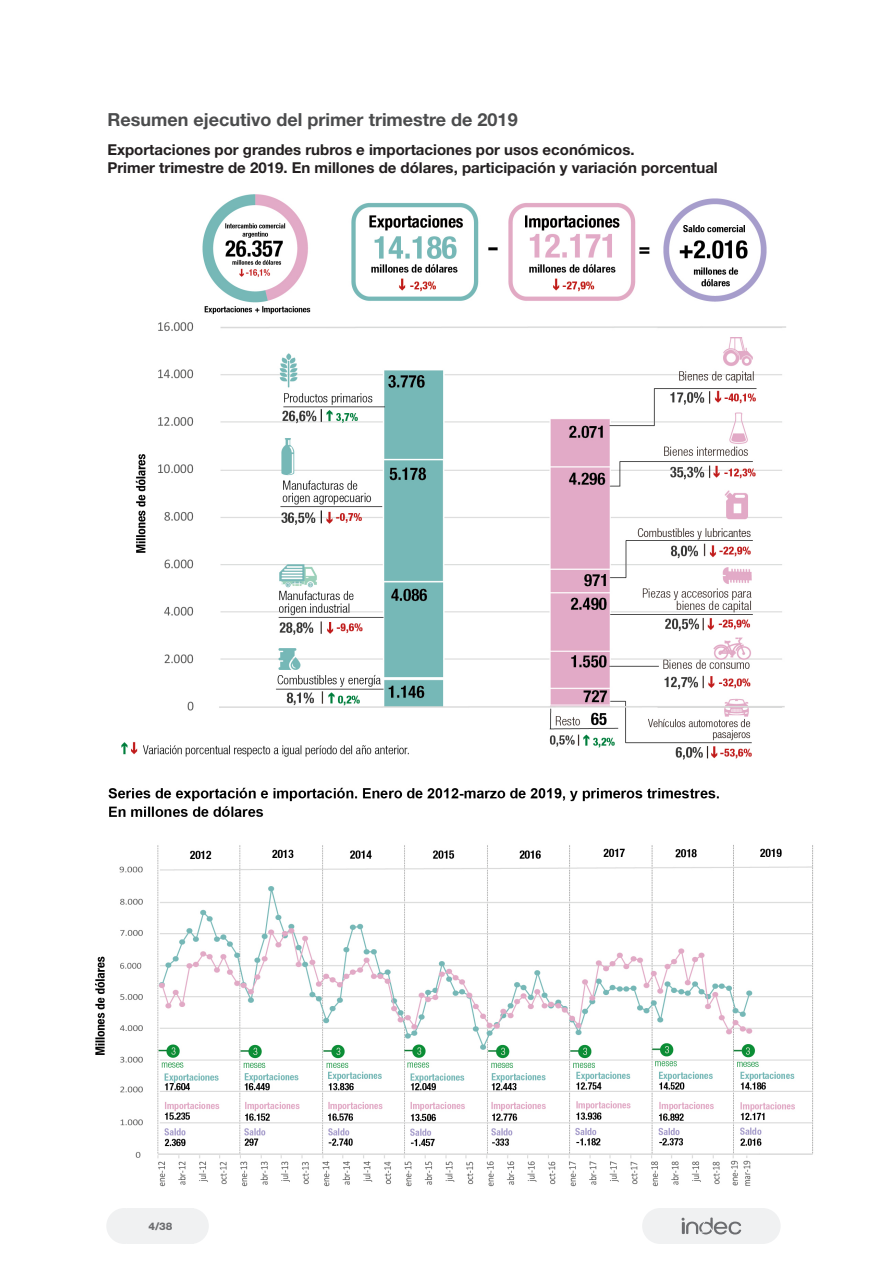
<style>
.page{position:relative;width:893px;height:1263px;background:#fff}
.page>*{position:absolute;margin:0;border:0;box-sizing:border-box;transform-origin:0 0}
.t1{font:700 18px "Helvetica Neue LT Std";color:#4b4c4d}
.periodo-volanta{font:700 15px "Helvetica Neue LT Std";color:#231f20}
.t2{font:800 10.5px "Helvetica Neue LT Std";color:#6c6d70}
</style>
<div class="page">
<div style="left:642px;top:1208px;width:36px;height:36px;background:#f0f1f2;border-radius:50%"></div>
<div style="left:106px;top:1208px;width:36px;height:36px;background:#f0f1f2;border-radius:50%"></div>
<div style="left:745px;top:1208px;width:36px;height:36px;background:#f0f1f2;border-radius:50%"></div>
<div style="left:173px;top:1208px;width:36px;height:36px;background:#f0f1f2;border-radius:50%"></div>
<div style="left:661px;top:1208px;width:102px;height:36px;background:#f0f1f2"></div>
<div style="left:127px;top:1208px;width:67px;height:36px;background:#f0f1f2"></div>
<svg style="left:682px;top:1217px;width:59px;height:17px"></svg>
<img style="left:95px;top:194px;width:718px;height:993px">
<p class="t1" style="left:107px;top:108px;width:412px">Resumen ejecutivo del primer trimestre de 2019</p>
<p class="periodo-volanta" style="left:107px;top:140px;width:529px">Exportaciones por grandes rubros e importaciones por usos económicos.</p>
<p class="periodo-volanta" style="left:107px;top:158px;width:612px">Primer trimestre de 2019. En millones de dólares, participación y variación porcentual</p>
<p class="t2" style="left:148px;top:1220px;width:26px">4/38</p>
</div>
